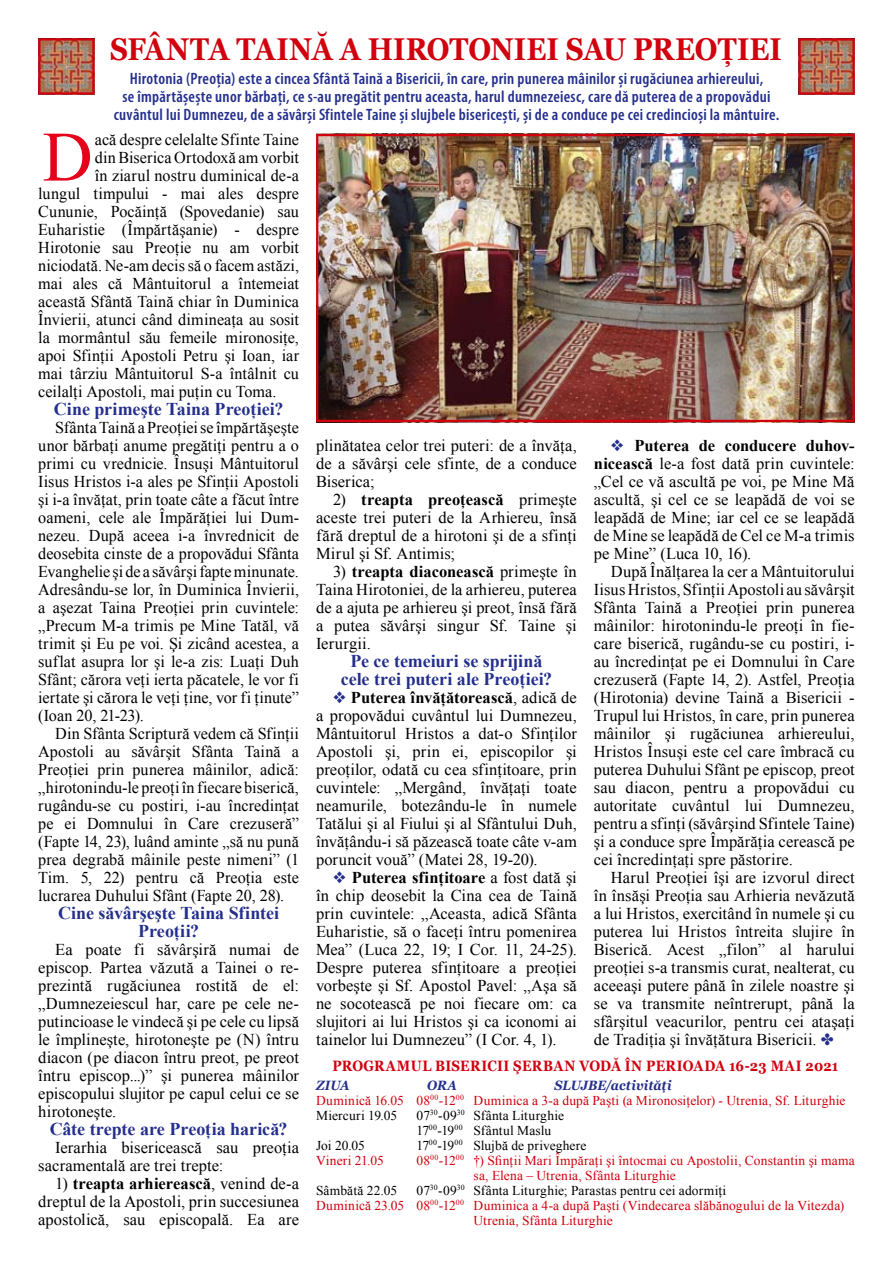
<style>
.page{position:relative;width:893px;height:1263px;background:#fff}
.page>*{position:absolute;margin:0;border:0;box-sizing:border-box;transform-origin:0 0}
.t1{font:70.8px "Times New Roman";color:#e60019}
.t2{font:700 31.5px "Georgia";color:#d1010e;scale:.88 1}
.t3{font:700 18px/18px "Times New Roman";color:#242f8d;text-align:center}
.t4{font:16.5px/18px "Times New Roman";letter-spacing:.005em;color:#000;text-align:justify}
.t5{font:600 condensed 16.5px/18px "Myriad Pro";letter-spacing:.015em;color:#242f8d;text-align:center}
.t6{font:700 15px "Georgia";letter-spacing:.025em;color:#d1010e;scale:.88 1}
.t7{font:13.5px/15px "Times New Roman";letter-spacing:.01em;color:#d1010e}
.t8{font:13.5px/15px "Times New Roman";letter-spacing:.01em;color:#000}
.t9{font:italic 700 13.5px "Georgia";color:#242f8d;scale:.91 1}
.s1{font-weight:700}
.s2{color:#242f8d}
.s3{color:#000}
</style>
<div class="page">
<img style="left:41px;top:41px;width:51px;height:51px">
<div style="left:38px;top:38px;width:57px;height:57px;border:2px solid #d1010e"></div>
<img style="left:801px;top:41px;width:51px;height:51px">
<div style="left:798px;top:38px;width:57px;height:57px;border:2px solid #d1010e"></div>
<img style="left:319px;top:137px;width:533px;height:282px">
<div style="left:316px;top:134px;width:539px;height:288px;border:2px solid #d1010e"></div>
<h2 class="t2" style="left:110px;top:31px;width:765px">SFÂNTA TAINĂ A HIROTONIEI SAU PREOŢIEI</h2>
<p class="t5" style="left:114px;top:69px;width:667px">Hirotonia (Preoția) este a cincea Sfântă Taină a Bisericii, în care, prin punerea mâinilor și rugăciunea arhiereului,<br>se împărtășește unor bărbați, ce s-au pregătit pentru aceasta, harul dumnezeiesc, care dă puterea de a propovădui cuvântul lui Dumnezeu, de a săvârși Sfintele Taine și slujbele bisericești, și de a conduce pe cei credincioși la mântuire.</p>
<h1 class="t1" style="left:43px;top:109px;width:52px">D</h1>
<p class="t4" style="left:95px;top:130px;width:206px">acă despre celelalte Sfinte Taine</p>
<p class="t4" style="left:95px;top:148px;width:206px">din Biserica Ortodoxă am vorbit</p>
<p class="t4" style="left:95px;top:166px;width:206px">în ziarul nostru duminical de-a</p>
<p class="t4" style="left:38px;top:184px;width:262px">lungul timpului - mai ales despre</p>
<p class="t4" style="left:38px;top:202px;width:262px">Cununie, Pocăinţă (Spovedanie) sau</p>
<p class="t4" style="left:38px;top:220px;width:262px">Euharistie (Împărtăşanie) - despre</p>
<p class="t4" style="left:38px;top:238px;width:262px">Hirotonie sau Preoţie nu am vorbit</p>
<p class="t4" style="left:38px;top:256px;width:262px">niciodată. Ne-am decis să o facem astăzi,</p>
<p class="t4" style="left:38px;top:274px;width:262px">mai ales că Mântuitorul a întemeiat</p>
<p class="t4" style="left:38px;top:292px;width:262px">această Sfântă Taină chiar în Duminica</p>
<p class="t4" style="left:38px;top:310px;width:262px">Învierii, atunci când dimineaţa au sosit</p>
<p class="t4" style="left:38px;top:328px;width:262px">la mormântul său femeile mironosiţe,</p>
<p class="t4" style="left:38px;top:346px;width:262px">apoi Sfinţii Apostoli Petru şi Ioan, iar</p>
<p class="t4" style="left:38px;top:364px;width:262px">mai târziu Mântuitorul S-a întâlnit cu</p>
<p class="t4" style="left:38px;top:382px;width:240px">ceilalţi Apostoli, mai puţin cu Toma.</p>
<p class="t3" style="left:54px;top:399px;width:231px">Cine primeşte Taina Preoţiei?</p>
<p class="t4" style="left:38px;top:418px;width:262px;text-indent:17px">Sfânta Taină a Preoţiei se împărtăşeşte unor bărbaţi anume pregătiţi pentru a o primi cu vrednicie. Însuşi Mântuitorul Iisus Hristos i-a ales pe Sfinţii Apostoli şi i-a învăţat, prin toate câte a făcut între oameni, cele ale Împărăţiei lui Dum&shy;nezeu. După aceea i-a învrednicit de deosebita cinste de a propovădui Sfânta Evanghelie şi de a săvârşi fapte minunate.<br>Adresându-se lor, în Duminica Învierii, a aşezat Taina Preoţiei prin cuvintele: „Precum M-a trimis pe Mine Tatăl, vă trimit şi Eu pe voi. Şi zicând acestea, a suflat asupra lor şi le-a zis: Luaţi Duh Sfânt; cărora veţi ierta păcatele, le vor fi iertate şi cărora le veţi ţine, vor fi ţinute” (Ioan 20, 21-23).</p>
<p class="t4" style="left:38px;top:724px;width:262px;text-indent:17px">Din Sfânta Scriptură vedem că Sfinţii Apostoli au săvârşit Sfânta Taină a Preoţiei prin punerea mâinilor, adică: „hirotonindu‑le preoţi în fiecare biserică, rugându-se cu postiri, i-au încredinţat pe ei Domnului în Care crezuseră” (Fapte 14, 23), luând aminte „să nu pună prea degrabă mâinile peste nimeni” (1<br>Tim. 5, 22) pentru că Preoţia este lucrarea Duhului Sfânt (Fapte 20, 28).</p>
<p class="t3" style="left:58px;top:903px;width:223px">Cine săvârşeşte Taina Sfintei<br>Preoţii?</p>
<p class="t4" style="left:38px;top:940px;width:262px;text-indent:17px">Ea poate fi săvârşiră numai de episcop. Partea văzută a Tainei o re&shy;prezintă rugăciunea rostită de el: „Dumnezeiescul har, care pe cele ne&shy;putincioase le vindecă şi pe cele cu lipsă le împlineşte, hirotoneşte pe (N) întru diacon (pe diacon întru preot, pe preot întru episcop...)” şi punerea mâinilor episcopului slujitor pe capul celui ce se hirotoneşte.</p>
<p class="t3" style="left:50px;top:1119px;width:239px">Câte trepte are Preoţia harică?</p>
<p class="t4" style="left:38px;top:1138px;width:262px;text-indent:17px">Ierarhia bisericească sau preoţia sacramentală are trei trepte:</p>
<p class="t4" style="left:38px;top:1174px;width:262px;text-indent:17px">1) <span class="s1">treapta arhierească</span>, venind de-a dreptul de la Apostoli, prin succesiunea apostolică, sau episcopală. Ea are</p>
<p class="t4" style="left:316px;top:437px;width:262px">plinătatea celor trei puteri: de a învăţa, de a săvârşi cele sfinte, de a conduce Biserica;</p>
<p class="t4" style="left:316px;top:491px;width:262px;text-indent:17px">2) <span class="s1">treapta preoţească</span> primeşte aceste trei puteri de la Arhiereu, însă fără dreptul de a hirotoni şi de a sfinţi Mirul şi Sf. Antimis;</p>
<p class="t4" style="left:316px;top:563px;width:262px;text-indent:17px">3) <span class="s1">treapta diaconească</span> primeşte în Taina Hirotoniei, de la arhiereu, puterea de a ajuta pe arhiereu şi preot, însă fără a putea săvârşi singur Sf. Taine şi Ierurgii.</p>
<p class="t3" style="left:341px;top:652px;width:213px">Pe ce temeiuri se sprijină cele trei puteri ale Preoţiei?</p>
<p class="t4" style="left:316px;top:689px;width:262px;text-indent:17px"><span class="s2">❖</span> <span class="s1">Puterea învăţătorească</span>, adică de a propovădui cuvântul lui Dumnezeu, Mântuitorul Hristos a dat-o Sfinţilor Apostoli şi, prin ei, episcopilor şi preoţilor, odată cu cea sfinţitoare, prin cuvintele: „Mergând, învăţaţi toate neamurile, botezându-le în numele Tatălui şi al Fiului şi al Sfântului Duh, învăţându-i să păzească toate câte v-am poruncit vouă” (Matei 28, 19-20).</p>
<p class="t4" style="left:316px;top:869px;width:262px;text-indent:17px"><span class="s2">❖</span> <span class="s1">Puterea sfinţitoare</span> a fost dată şi în chip deosebit la Cina cea de Taină prin cuvintele: „Aceasta, adică Sfânta Euharistie, să o faceţi întru pomenirea Mea” (Luca 22, 19; I Cor. 11, 24-25).<br>Despre puterea sfinţitoare a preoţiei vorbeşte şi Sf. Apostol Pavel: „Aşa să ne socotească pe noi fiecare om: ca slujitori ai lui Hristos şi ca iconomi ai tainelor lui Dumnezeu” (I Cor. 4, 1).</p>
<p class="t4" style="left:594px;top:437px;width:262px;text-indent:17px"><span class="s2">❖</span> <span class="s1">Puterea de conducere duhov&shy;nicească</span> le-a fost dată prin cuvintele: „Cel ce vă ascultă pe voi, pe Mine Mă ascultă, şi cel ce se leapădă de voi se leapădă de Mine; iar cel ce se leapădă de Mine se leapădă de Cel ce M-a trimis pe Mine” (Luca 10, 16).</p>
<p class="t4" style="left:594px;top:563px;width:262px;text-indent:17px">După Înălţarea la cer a Mântuitorului Iisus Hristos, Sfinţii Apostoli au săvârşit Sfânta Taină a Preoţiei prin punerea mâinilor: hirotonindu-le preoţi în fie&shy;care biserică, rugându-se cu postiri, i&shy;au încredinţat pe ei Domnului în Care crezuseră (Fapte 14, 2). Astfel, Preoţia (Hirotonia) devine Taină a Bisericii - Trupul lui Hristos, în care, prin punerea mâinilor şi rugăciunea arhiereului, Hristos Însuşi este cel care îmbracă cu puterea Duhului Sfânt pe episcop, preot sau diacon, pentru a propovădui cu autoritate cuvântul lui Dumnezeu, pentru a sfinţi (săvârşind Sfintele Taine) şi a conduce spre Împărăţia cerească pe cei încredinţaţi spre păstorire.</p>
<p class="t4" style="left:594px;top:869px;width:262px;text-indent:17px">Harul Preoţiei îşi are izvorul direct în însăşi Preoţia sau Arhieria nevăzută a lui Hristos, exercitând în numele şi cu puterea lui Hristos întreita slujire în Biserică. Acest „filon” al harului preoţiei s-a transmis curat, nealterat, cu aceeaşi putere până în zilele noastre şi se va transmite neîntrerupt, până la sfârşitul veacurilor, pentru cei ataşaţi de Tradiţia şi învăţătura Bisericii. <span class="s2">✤</span></p>
<p class="t6" style="left:332px;top:1057px;width:369px">PROGRAMUL BISERICII ŞERBAN VODĂ ÎN PERIOADA</p>
<p class="t6" style="left:729px;top:1057px;width:60px">16-23 MAI</p>
<p class="t6" style="left:805px;top:1057px;width:39px">2021</p>
<p class="t9" style="left:316px;top:1077px;width:38px">ZIUA</p>
<p class="t9" style="left:427px;top:1077px;width:34px">ORA</p>
<p class="t9" style="left:555px;top:1077px;width:130px">SLUJBE/activităţi</p>
<p class="t7" style="left:316px;top:1092px;width:531px">Duminică 16.05 08<sup>00</sup>-12<sup>00</sup> Duminica a 3-a după Paşti (a Mironosiţelor) - Utrenia, Sf. Liturghie<br><span class="s3">Miercuri 19.05</span></p>
<p class="t8" style="left:417px;top:1107px;width:149px">07<sup>30</sup>-09<sup>30</sup> Sfânta Liturghie<br>17<sup>00</sup>-19<sup>00</sup> Sfântul Maslu</p>
<p class="t8" style="left:316px;top:1137px;width:50px">Joi 20.05</p>
<p class="t8" style="left:417px;top:1137px;width:171px">17<sup>00</sup>-19<sup>00</sup> Slujbă de priveghere</p>
<p class="t7" style="left:316px;top:1152px;width:69px">Vineri 21.05</p>
<p class="t7" style="left:474px;top:1152px;width:383px;text-indent:-57px">08<sup>00</sup>-12<sup>00</sup> †) Sfinţii Mari Împăraţi şi întocmai cu Apostolii, Constantin şi mama sa, Elena – Utrenia, Sfânta Liturghie</p>
<p class="t8" style="left:316px;top:1182px;width:83px">Sâmbătă 22.05</p>
<p class="t8" style="left:417px;top:1182px;width:311px">07<sup>30</sup>-09<sup>30</sup> Sfânta Liturghie; Parastas pentru cei adormiţi</p>
<p class="t7" style="left:316px;top:1197px;width:530px">Duminică 23.05 08<sup>00</sup>-12<sup>00</sup> Duminica a 4-a după Paşti (Vindecarea slăbănogului de la Vitezda)</p>
<p class="t7" style="left:474px;top:1212px;width:141px">Utrenia, Sfânta Liturghie</p>
</div>
